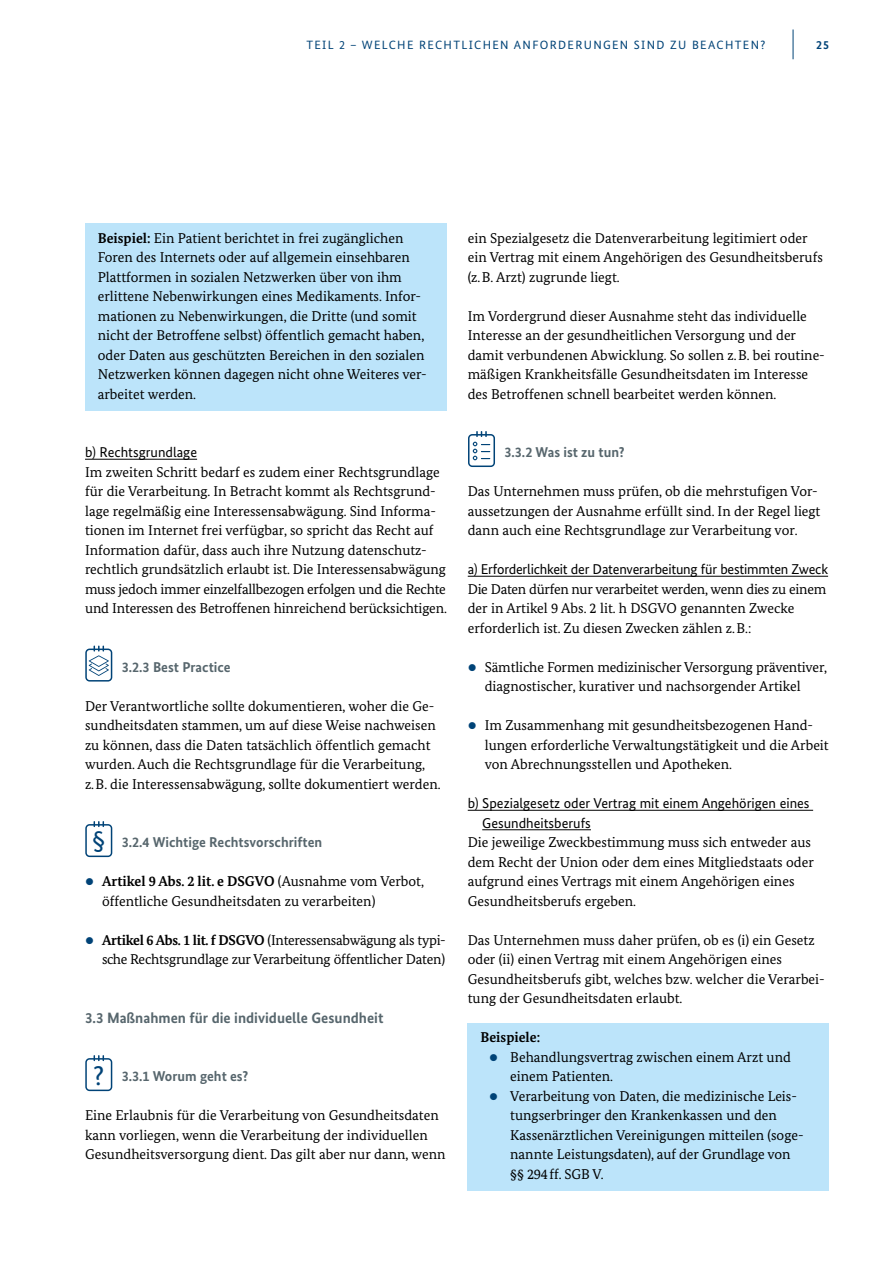
<style>
.page{position:relative;width:893px;height:1263px;background:#fff}
.page>*{position:absolute;margin:0;border:0;box-sizing:border-box;transform-origin:0 0}
.t1{font:27px "Bundes Sans";color:#004377}
.t2{font:700 15px "Bundes Sans";color:#57666d}
.t3{font:14.25px/19.5px "Bundes Serif";color:#000}
.t4{font:14.25px/19.5px "Bundes Sans";color:#000}
.t5{font:700 14.25px "Bundes Sans";color:#57666d}
.t6{font:700 14.25px "Bundes Serif";color:#000}
.t7{font:12px "Bundes Sans";letter-spacing:.11em;color:#004377}
.t8{font:700 12px "Bundes Sans";color:#004377}
.s1{font-weight:700}
.s2{color:#004377}
</style>
<div class="page">
<svg style="left:793px;top:30px;width:1px;height:29px"></svg>
<div style="left:85px;top:223px;width:361px;height:188px;background:#bce4fa"></div>
<hr style="left:85px;top:459px;width:112px;height:1px;background:#000">
<hr style="left:468px;top:576px;width:360px;height:1px;background:#000">
<hr style="left:468px;top:810px;width:345px;height:1px;background:#000">
<hr style="left:482px;top:829px;width:109px;height:1px;background:#000">
<div style="left:468px;top:1023px;width:361px;height:31px;background:#bce4fa"></div>
<div style="left:468px;top:1042px;width:361px;height:51px;background:#bce4fa"></div>
<div style="left:468px;top:1081px;width:361px;height:110px;background:#bce4fa"></div>
<svg style="left:85px;top:645px;width:27px;height:36px"></svg>
<svg style="left:85px;top:821px;width:27px;height:36px"></svg>
<svg style="left:85px;top:1055px;width:27px;height:36px"></svg>
<svg style="left:468px;top:431px;width:27px;height:36px"></svg>
<p class="t7" style="left:306px;top:37px;width:461px">TEIL 2 – WELCHE RECHTLICHEN ANFORDERUNGEN SIND ZU BEACHTEN?</p>
<p class="t8" style="left:816px;top:37px;width:15px">25</p>
<p class="t3" style="left:98px;top:228px;width:331px"><span class="s1">Beispiel:</span> Ein Patient berichtet in frei zugänglichen Foren des Internets oder auf allgemein einsehbaren Plattformen in sozialen Netzwerken über von ihm erlittene Nebenwirkungen eines Medikaments. Infor&shy;mationen zu Nebenwirkungen, die Dritte (und somit nicht der Betroffene selbst) öffentlich gemacht haben, oder Daten aus geschützten Bereichen in den sozialen Netzwerken können dagegen nicht ohne Weiteres ver&shy;arbeitet werden.</p>
<p class="t4" style="left:85px;top:442px;width:114px">b) Rechtsgrundlage</p>
<p class="t3" style="left:85px;top:462px;width:363px">Im zweiten Schritt bedarf es zudem einer Rechtsgrundlage für die Verarbeitung. In Betracht kommt als Rechtsgrund&shy;lage regelmäßig eine Interessensabwägung. Sind Informa&shy;tionen im Internet frei verfügbar, so spricht das Recht auf Information dafür, dass auch ihre Nutzung datenschutz&shy;rechtlich grundsätzlich erlaubt ist. Die Interessensabwägung muss jedoch immer einzelfallbezogen erfolgen und die Rechte und Interessen des Betroffenen hinreichend berücksichtigen.</p>
<p class="t5" style="left:122px;top:658px;width:110px">3.2.3 Best Practice</p>
<p class="t3" style="left:85px;top:696px;width:357px">Der Verantwortliche sollte dokumentieren, woher die Ge-- sundheitsdaten stammen, um auf diese Weise nachweisen zu können, dass die Daten tatsächlich öffentlich gemacht wurden. Auch die Rechtsgrundlage für die Verarbeitung, z.B. die Interessensabwägung, sollte dokumentiert werden.</p>
<p class="t1" style="left:92px;top:823px;width:15px">§</p>
<p class="t5" style="left:122px;top:834px;width:202px">3.2.4 Wichtige Rechtsvorschriften</p>
<p class="t3" style="left:102px;top:872px;width:324px;text-indent:-17px"><span class="s2">•</span> <span class="s1">Artikel 9 Abs. 2 lit. e DSGVO</span> (Ausnahme vom Verbot, öffentliche Gesundheitsdaten zu verarbeiten)</p>
<p class="t3" style="left:85px;top:930px;width:362px;text-align:right"><span class="s2">•</span> <span class="s1">Artikel 6 Abs. 1 lit. f DSGVO</span> (Interessensabwägung als typi&shy;sche Rechtsgrundlage zur Verarbeitung öffentlicher Daten)</p>
<h6 class="t2" style="left:85px;top:1009px;width:300px">3.3 Maßnahmen für die individuelle Gesundheit</h6>
<p class="t1" style="left:93px;top:1059px;width:13px">?</p>
<p class="t5" style="left:122px;top:1068px;width:128px">3.3.1 Worum geht es?</p>
<p class="t3" style="left:85px;top:1106px;width:362px">Eine Erlaubnis für die Verarbeitung von Gesundheitsdaten kann vorliegen, wenn die Verarbeitung der individuellen<br>Gesundheitsversorgung dient. Das gilt aber nur dann, wenn</p>
<p class="t3" style="left:468px;top:228px;width:357px">ein Spezialgesetz die Datenverarbeitung legitimiert oder ein Vertrag mit einem Angehörigen des Gesundheitsberufs (z.B. Arzt) zugrunde liegt.</p>
<p class="t3" style="left:468px;top:306px;width:359px">Im Vordergrund dieser Ausnahme steht das individuelle Interesse an der gesundheitlichen Versorgung und der damit verbundenen Abwicklung. So sollen z.B. bei routine&shy;mäßigen Krankheitsfälle Gesundheitsdaten im Interesse des Betroffenen schnell bearbeitet werden können.</p>
<p class="t5" style="left:504px;top:444px;width:122px">3.3.2 Was ist zu tun?</p>
<p class="t3" style="left:468px;top:482px;width:354px">Das Unternehmen muss prüfen, ob die mehrstufigen Vor&shy;aussetzungen der Ausnahme erfüllt sind. In der Regel liegt dann auch eine Rechtsgrundlage zur Verarbeitung vor.</p>
<p class="t4" style="left:468px;top:560px;width:362px">a) Erforderlichkeit der Datenverarbeitung für bestimmten Zweck</p>
<p class="t3" style="left:468px;top:579px;width:360px">Die Daten dürfen nur verarbeitet werden, wenn dies zu einem der in Artikel 9 Abs. 2 lit. h DSGVO genannten Zwecke erforderlich ist. Zu diesen Zwecken zählen z.B.:</p>
<p class="t3" style="left:485px;top:657px;width:344px;text-indent:-17px"><span class="s2">•</span> Sämtliche Formen medizinischer Versorgung präventiver, diagnostischer, kurativer und nachsorgender Artikel</p>
<p class="t3" style="left:485px;top:716px;width:345px;text-indent:-17px"><span class="s2">•</span> Im Zusammenhang mit gesundheitsbezogenen Hand&shy;lungen erforderliche Verwaltungstätigkeit und die Arbeit von Abrechnungsstellen und Apotheken.</p>
<p class="t4" style="left:482px;top:794px;width:329px;text-indent:-15px">b) Spezialgesetz oder Vertrag mit einem Angehörigen eines<br>Gesundheitsberufs</p>
<p class="t3" style="left:468px;top:833px;width:348px">Die jeweilige Zweckbestimmung muss sich entweder aus dem Recht der Union oder dem eines Mitgliedstaats oder aufgrund eines Vertrags mit einem Angehörigen eines Gesundheitsberufs ergeben.</p>
<p class="t3" style="left:468px;top:930px;width:358px">Das Unternehmen muss daher prüfen, ob es (i) ein Gesetz oder (ii) einen Vertrag mit einem Angehörigen eines Gesundheitsberufs gibt, welches bzw. welcher die Verarbei&shy;tung der Gesundheitsdaten erlaubt.</p>
<p class="t6" style="left:480px;top:1029px;width:61px">Beispiele:</p>
<p class="t3" style="left:510px;top:1047px;width:282px;text-indent:-21px"><span class="s2">•</span> Behandlungsvertrag zwischen einem Arzt und einem Patienten.</p>
<p class="t3" style="left:510px;top:1086px;width:295px;text-indent:-21px"><span class="s2">•</span> Verarbeitung von Daten, die medizinische Leis-- tungserbringer den Krankenkassen und den Kassenärztlichen Vereinigungen mitteilen (soge&shy;nannte Leistungsdaten), auf der Grundlage von §§ 294ff. SGB V.</p>
</div>
